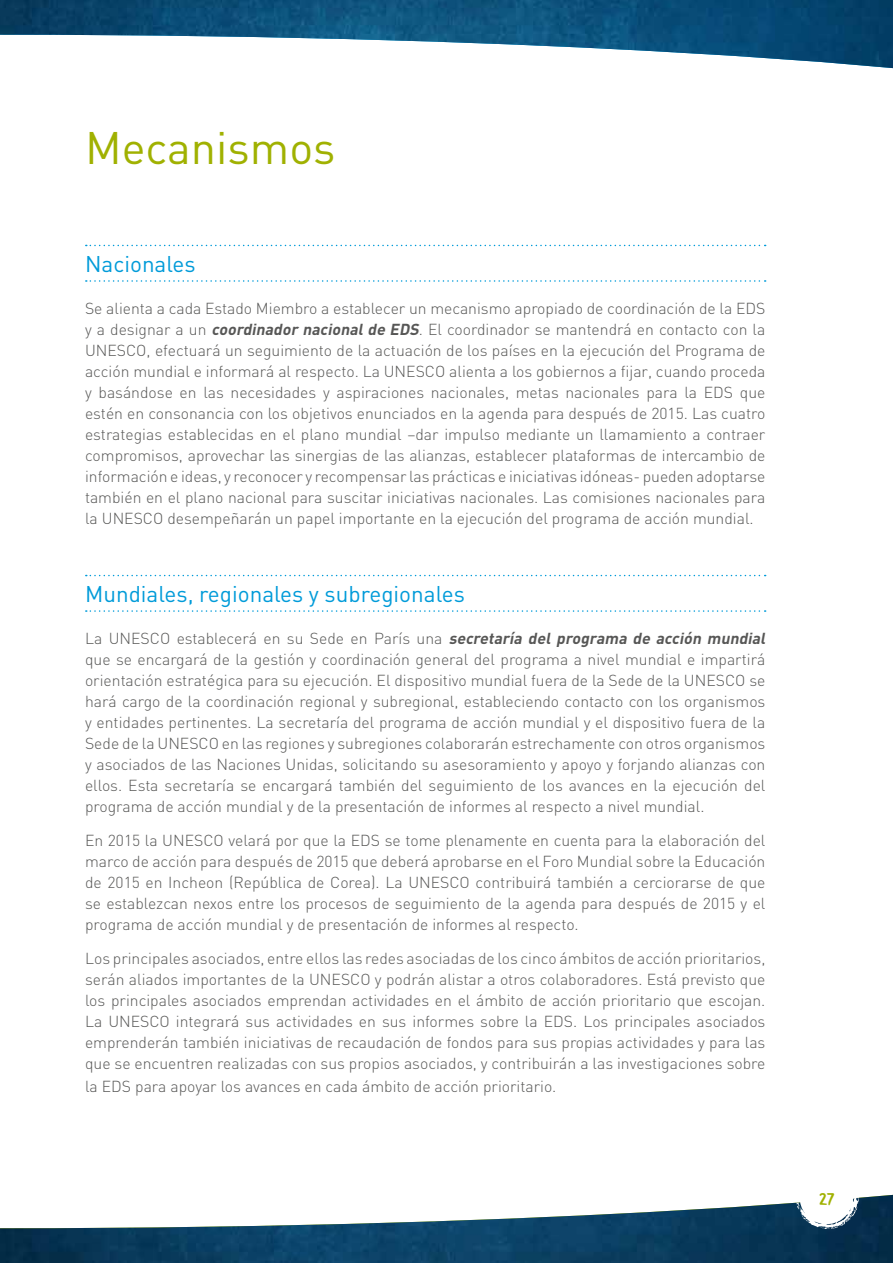
<style>
.page{position:relative;width:893px;height:1263px;background:#fff}
.page>*{position:absolute;margin:0;border:0;box-sizing:border-box;transform-origin:0 0}
.t1{font:45px "DIN";color:#a0b101}
.t2{font:22.5px "DIN";color:#009bd9}
.t3{font:700 18px "Ad Pro LT Std";color:#a0b101}
.t4{font:300 15.75px/21px "DIN";color:#575756;text-align:justify}
.s1{font-weight:700;font-style:italic}
</style>
<div class="page">
<img style="left:0;top:0;width:893px;height:69px">
<img style="left:0;top:1194px;width:893px;height:69px">
<svg style="left:797px;top:1194px;width:62px;height:35px"></svg>
<svg style="left:86px;top:245px;width:680px;height:1px"></svg>
<svg style="left:86px;top:280px;width:680px;height:2px"></svg>
<svg style="left:86px;top:575px;width:680px;height:1px"></svg>
<svg style="left:86px;top:610px;width:680px;height:2px"></svg>
<h1 class="t1" style="left:85px;top:120px;width:252px">Mecanismos</h1>
<h2 class="t2" style="left:85px;top:250px;width:112px">Nacionales</h2>
<p class="t4" style="left:85px;top:298px;width:682px">Se alienta a cada Estado Miembro a establecer un mecanismo apropiado de coordinación de la EDS y a designar a un <span class="s1">coordinador nacional de EDS</span>. El coordinador se mantendrá en contacto con la UNESCO, efectuará un seguimiento de la actuación de los países en la ejecución del Programa de acción mundial e informará al respecto. La UNESCO alienta a los gobiernos a fijar, cuando proceda y basándose en las necesidades y aspiraciones nacionales, metas nacionales para la EDS que estén en consonancia con los objetivos enunciados en la agenda para después de 2015. Las cuatro estrategias establecidas en el plano mundial –dar impulso mediante un llamamiento a contraer compromisos, aprovechar las sinergias de las alianzas, establecer plataformas de intercambio de información e ideas, y reconocer y recompensar las prácticas e iniciativas idóneas- pueden adoptarse también en el plano nacional para suscitar iniciativas nacionales. Las comisiones nacionales para la UNESCO desempeñarán un papel importante en la ejecución del programa de acción mundial.</p>
<h2 class="t2" style="left:85px;top:580px;width:381px">Mundiales, regionales y subregionales</h2>
<p class="t4" style="left:85px;top:628px;width:685px;text-align:left">L a U N E S C O e s t a b le c e rá e n s u S e d e e n P a rís u n a <span class="s1">secretaría del programa de acción mundial </span>que se encargará de la gestión y coordinación general del programa a nivel mundial e impartirá orientación estratégica para su ejecución. El dispositivo mundial fuera de la Sede de la UNESCO se hará cargo de la coordinación regional y subregional, estableciendo contacto con los organismos y entidades pertinentes. La secretaría del programa de acción mundial y el dispositivo fuera de la Sede de la UNESCO en las regiones y subregiones colaborarán estrechamente con otros organismos y asociados de las Naciones Unidas, solicitando su asesoramiento y apoyo y forjando alianzas con ellos. Esta secretaría se encargará también del seguimiento de los avances en la ejecución del programa de acción mundial y de la presentación de informes al respecto a nivel mundial.</p>
<p class="t4" style="left:85px;top:829px;width:682px">En 2015 la UNESCO velará por que la EDS se tome plenamente en cuenta para la elaboración del marco de acción para después de 2015 que deberá aprobarse en el Foro Mundial sobre la Educación de 2015 en Incheon (República de Corea). La UNESCO contribuirá también a cerciorarse de que se establezcan nexos entre los procesos de seguimiento de la agenda para después de 2015 y el programa de acción mundial y de presentación de informes al respecto.</p>
<p class="t4" style="left:85px;top:947px;width:682px">Los principales asociados, entre ellos las redes asociadas de los cinco ámbitos de acción prioritarios, serán aliados importantes de la UNESCO y podrán alistar a otros colaboradores. Está previsto que los principales asociados emprendan actividades en el ámbito de acción prioritario que escojan.<br>La UNESCO integrará sus actividades en sus informes sobre la EDS. Los principales asociados emprenderán también iniciativas de recaudación de fondos para sus propias actividades y para las que se encuentren realizadas con sus propios asociados, y contribuirán a las investigaciones sobre</p>
<p class="t4" style="left:85px;top:1075px;width:473px">la EDS para apoyar los avances en cada ámbito de acción prioritario.</p>
<p class="t3" style="left:819px;top:1188px;width:17px">27</p>
</div>
